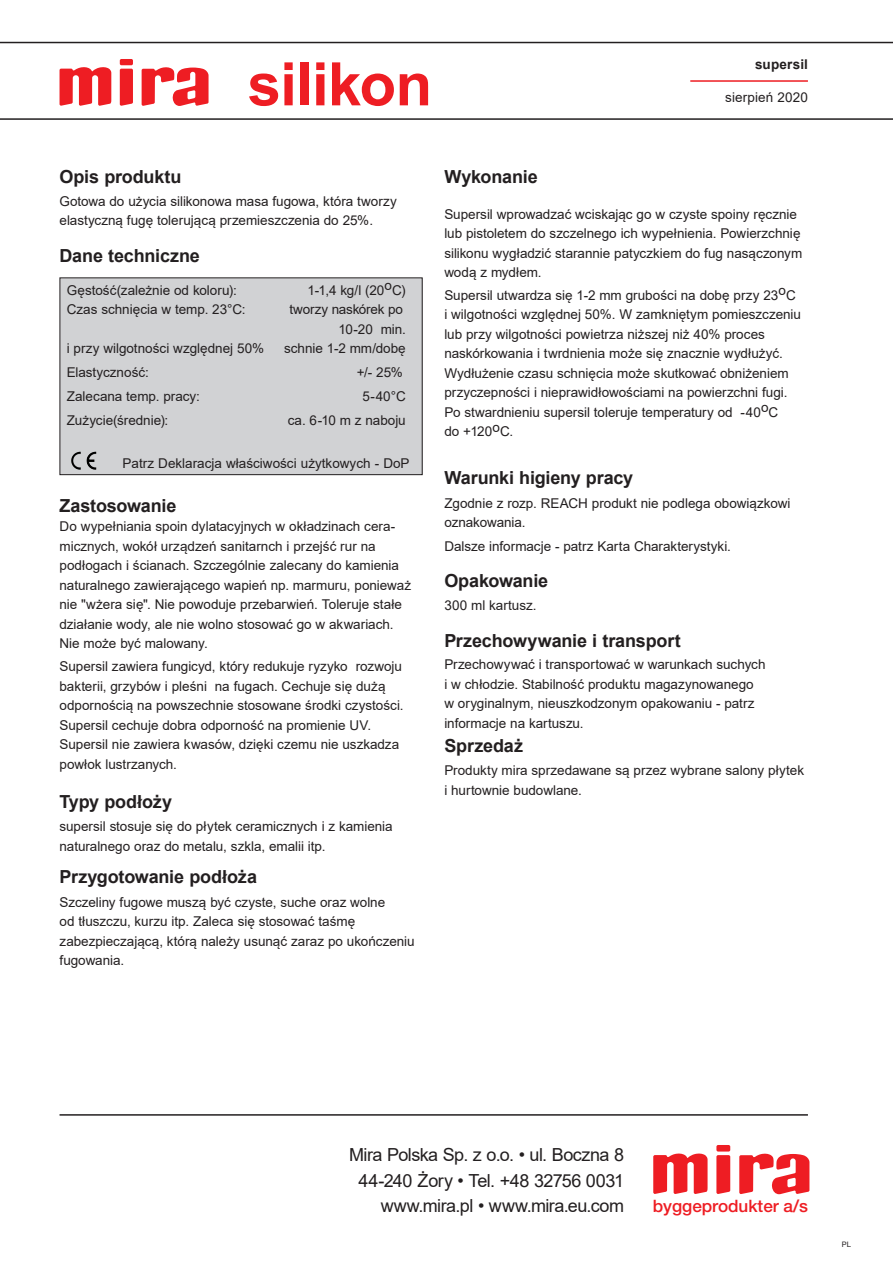
<style>
.page{position:relative;width:893px;height:1263px;background:#fff}
.page>*{position:absolute;margin:0;border:0;box-sizing:border-box;transform-origin:0 0}
.TYPE_OVERSKRIFT{font:700 60px "Arial";letter-spacing:-.015em;color:#ee1d23}
.t1{font:18px "Arial";letter-spacing:-.03em;color:#231f20}
.BRØD_OVERSKRIFT{font:700 18px "Arial";letter-spacing:-.01em;color:#231f20}
.BRØD{font:700 18px "Arial";letter-spacing:-.01em;color:#231f20}
.t2{font:500 17.1px "Helvetica Neue LT Pro";color:#ee1d23}
.BRØD-2{font:13.5px/19.5px "Arial";color:#231f20}
.BRØD_OVERSKRIFT-2{font:13.5px/19.5px "Arial";letter-spacing:-.005em;color:#231f20}
.BRØD-3{font:700 13.5px "Arial";letter-spacing:.01em;color:#231f20}
.BRØD_side_1{font:7.5px "Helvetica Neue LT Pro";color:#231f20}
</style>
<div class="page">
<div style="left:60px;top:278px;width:362px;height:197px;background:#d1d2d4"></div>
<div style="left:60px;top:277px;width:363px;height:198px;border:1px solid #231f20"></div>
<hr style="left:60px;top:1114px;width:748px;height:2px;background:#231f20">
<img style="left:71px;top:452px;width:25px;height:18px">
<hr style="left:0;top:118px;width:893px;height:2px;background:#231f20">
<hr style="left:0;top:42px;width:893px;height:1px;background:#231f20">
<svg style="left:120px;top:69px;width:13px;height:37px"></svg>
<div style="left:120px;top:59px;width:13px;height:6px;background:#ee1d23;border-radius:2px"></div>
<svg style="left:60px;top:67px;width:52px;height:39px"></svg>
<svg style="left:142px;top:67px;width:67px;height:39px"></svg>
<svg style="left:716px;top:1155px;width:14px;height:39px"></svg>
<div style="left:716px;top:1145px;width:14px;height:6px;background:#ee1d23;border-radius:2px"></div>
<svg style="left:653px;top:1153px;width:55px;height:41px"></svg>
<svg style="left:739px;top:1153px;width:70px;height:41px"></svg>
<hr style="left:690px;top:80px;width:118px;height:2px;background:#ee1d23">
<p class="TYPE_OVERSKRIFT" style="left:248px;top:42px;width:186px">silikon</p>
<p class="BRØD-3" style="left:755px;top:55px;width:54px">supersil</p>
<p class="BRØD-2" style="left:725px;top:87px;width:84px">sierpień 2020</p>
<p class="BRØD_OVERSKRIFT" style="left:60px;top:164px;width:123px">Opis produktu</p>
<p class="BRØD-2" style="left:60px;top:191px;width:339px">Gotowa do użycia silikonowa masa fugowa, która tworzy elastyczną fugę tolerującą przemieszczenia do 25%.</p>
<p class="BRØD_OVERSKRIFT" style="left:60px;top:243px;width:142px">Dane techniczne</p>
<p class="BRØD-2" style="left:67px;top:280px;width:171px">Gęstość(zależnie od koloru):</p>
<p class="BRØD-2" style="left:308px;top:280px;width:100px">1-1,4 kg/l (20oC)</p>
<p class="BRØD-2" style="left:67px;top:300px;width:180px">Czas schnięcia w temp. 23°C:</p>
<p class="BRØD-2" style="left:289px;top:300px;width:118px;text-align:right">tworzy naskórek po<br>10-20 min.</p>
<p class="BRØD-2" style="left:67px;top:339px;width:199px">i przy wilgotności względnej 50%</p>
<p class="BRØD-2" style="left:284px;top:339px;width:123px">schnie 1-2 mm/dobę</p>
<p class="BRØD-2" style="left:67px;top:362px;width:84px">Elastyczność:</p>
<p class="BRØD-2" style="left:357px;top:362px;width:48px">+/- 25%</p>
<p class="BRØD-2" style="left:67px;top:386px;width:135px">Zalecana temp. pracy:</p>
<p class="BRØD-2" style="left:362px;top:386px;width:45px">5-40°C</p>
<p class="BRØD-2" style="left:67px;top:410px;width:103px">Zużycie(średnie):</p>
<p class="BRØD-2" style="left:288px;top:410px;width:120px">ca. 6-10 m z naboju</p>
<p class="BRØD-2" style="left:123px;top:453px;width:288px">Patrz Deklaracja właściwości użytkowych - DoP</p>
<p class="BRØD_OVERSKRIFT" style="left:60px;top:493px;width:118px">Zastosowanie</p>
<p class="BRØD_OVERSKRIFT-2" style="left:60px;top:517px;width:353px">Do wypełniania spoin dylatacyjnych w okładzinach cera&shy;micznych, wokół urządzeń sanitarnch i przejść rur na podłogach i ścianach. Szczególnie zalecany do kamienia naturalnego zawierającego wapień np. marmuru, ponieważ nie "wżera się". Nie powoduje przebarwień. Toleruje stałe działanie wody, ale nie wolno stosować go w akwariach.<br>Nie może być malowany.</p>
<p class="BRØD-2" style="left:60px;top:656px;width:346px">Supersil zawiera fungicyd, który redukuje ryzyko rozwoju bakterii, grzybów i pleśni na fugach. Cechuje się dużą odpornością na powszechnie stosowane środki czystości.</p>
<p class="BRØD-2" style="left:60px;top:715px;width:313px">Supersil cechuje dobra odporność na promienie UV.</p>
<p class="BRØD-2" style="left:60px;top:734px;width:341px">Supersil nie zawiera kwasów, dzięki czemu nie uszkadza powłok lustrzanych.</p>
<p class="BRØD" style="left:60px;top:789px;width:114px">Typy podłoży</p>
<p class="BRØD-2" style="left:60px;top:817px;width:335px">supersil stosuje się do płytek ceramicznych i z kamienia naturalnego oraz do metalu, szkla, emalii itp.</p>
<p class="BRØD" style="left:60px;top:864px;width:199px">Przygotowanie podłoża</p>
<p class="BRØD-2" style="left:60px;top:892px;width:357px">Szczeliny fugowe muszą być czyste, suche oraz wolne<br>od tłuszczu, kurzu itp. Zaleca się stosować taśmę zabezpieczającą, którą należy usunąć zaraz po ukończeniu fugowania.</p>
<p class="BRØD_OVERSKRIFT" style="left:444px;top:164px;width:95px">Wykonanie</p>
<p class="BRØD_OVERSKRIFT-2" style="left:444px;top:204px;width:359px">Supersil wprowadzać wciskając go w czyste spoiny ręcznie lub pistoletem do szczelnego ich wypełnienia. Powierzchnię silikonu wygładzić starannie patyczkiem do fug nasączonym wodą z mydłem.</p>
<p class="BRØD-2" style="left:444px;top:285px;width:358px">Supersil utwardza się 1-2 mm grubości na dobę przy 23oC i wilgotności względnej 50%. W zamkniętym pomieszczeniu lub przy wilgotności powietrza niższej niż 40% proces naskórkowania i twrdnienia może się znacznie wydłużyć.<br>Wydłużenie czasu schnięcia może skutkować obniżeniem przyczepności i nieprawidłowościami na powierzchni fugi.<br>Po stwardnieniu supersil toleruje temperatury od -40oC<br>do +120oC.</p>
<p class="BRØD" style="left:444px;top:465px;width:190px">Warunki higieny pracy</p>
<p class="BRØD-2" style="left:444px;top:493px;width:348px">Zgodnie z rozp. REACH produkt nie podlega obowiązkowi oznakowania.</p>
<p class="BRØD-2" style="left:444px;top:536px;width:288px">Dalsze informacje - patrz Karta Charakterystyki.</p>
<p class="BRØD_OVERSKRIFT" style="left:444px;top:568px;width:105px">Opakowanie</p>
<p class="BRØD-2" style="left:444px;top:595px;width:94px">300 ml kartusz.</p>
<p class="BRØD_OVERSKRIFT" style="left:444px;top:628px;width:238px">Przechowywanie i transport</p>
<p class="BRØD-2" style="left:444px;top:655px;width:323px">Przechowywać i transportować w warunkach suchych i w chłodzie. Stabilność produktu magazynowanego w oryginalnym, nieuszkodzonym opakowaniu - patrz informacje na kartuszu.</p>
<p class="BRØD" style="left:444px;top:732px;width:80px">Sprzedaż</p>
<p class="BRØD-2" style="left:444px;top:761px;width:361px">Produkty mira sprzedawane są przez wybrane salony płytek i hurtownie budowlane.</p>
<p class="t1" style="left:349px;top:1143px;width:276px">Mira Polska Sp. z o.o. • ul. Boczna 8</p>
<p class="t1" style="left:359px;top:1168px;width:267px">44-240 Żory • Tel. +48 32756 0031</p>
<p class="t1" style="left:381px;top:1193px;width:245px">www.mira.pl • www.mira.eu.com</p>
<p class="t2" style="left:653px;top:1195px;width:157px">byggeprodukter a/s</p>
<p class="BRØD_side_1" style="left:842px;top:1240px;width:11px">PL</p>
</div>
